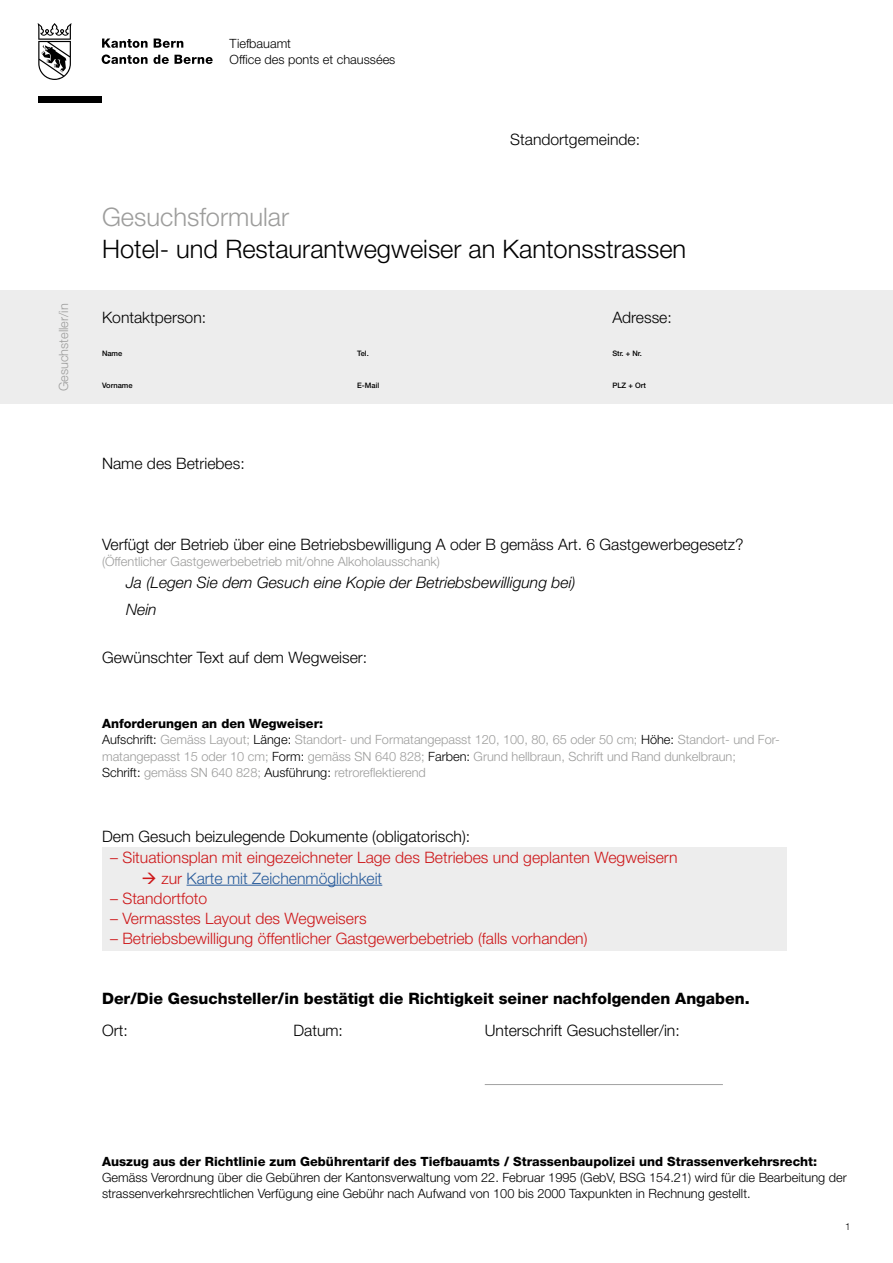
<style>
.page{position:relative;width:893px;height:1263px;background:#fff}
.page>*{position:absolute;margin:0;border:0;box-sizing:border-box;transform-origin:0 0}
.t1{font:300 25.5px "Helvetica Neue LT Std";color:#000}
.t2{font:300 25.5px "Helvetica Neue LT Std";color:#9d9d9c}
.t3{font:300 15.75px "Helvetica Neue LT Std";color:#000}
.t4{font:300 15.75px "Helvetica Neue LT Std";color:#cd1719}
.t5{font:800 15.75px "Helvetica Neue LT Std";color:#000}
.t6{font:italic 300 15.75px/26.8px "Helvetica Neue LT Std";color:#000}
.t7{font:300 15.75px "Helvetica Neue LT Std";color:#275b9b}
.t8{font:300 12.75px/16.2px "Helvetica Neue LT Std";color:#9d9d9c}
.t9{font:300 12.75px/16.2px "Helvetica Neue LT Std";color:#000}
.t10{font:800 12.75px "Helvetica Neue LT Std";color:#000}
.t11{font:300 9.75px "Helvetica Neue LT Std";color:#000}
.t12{font:500 7.5px "Helvetica Neue LT Std";color:#000}
.s1{font-weight:800;color:#000}
.s2{color:#000}
.s3{color:#cd1719}
</style>
<div class="page">
<div style="left:0;top:291px;width:893px;height:113px;background:#ededed"></div>
<div style="left:38px;top:96px;width:64px;height:7px;background:#000"></div>
<svg style="left:38px;top:23px;width:34px;height:57px"></svg>
<svg style="left:102px;top:39px;width:46px;height:9px"></svg>
<svg style="left:154px;top:38px;width:29px;height:10px"></svg>
<svg style="left:102px;top:54px;width:67px;height:10px"></svg>
<svg style="left:175px;top:55px;width:38px;height:9px"></svg>
<div style="left:102px;top:847px;width:685px;height:104px;background:#ededed"></div>
<hr style="left:187px;top:885px;width:195px;height:1px;background:#275b9b">
<hr style="left:485px;top:1084px;width:238px;height:1px;background:#a1a1a1">
<p class="t8" style="left:55px;top:391px;width:89px;rotate:-90deg">Gesuchsteller/in</p>
<p class="t9" style="left:230px;top:35px;width:167px">Tiefbauamt<br>Office des ponts et chaussées</p>
<p class="t3" style="left:510px;top:130px;width:131px">Standortgemeinde:</p>
<h1 class="t2" style="left:102px;top:201px;width:189px">Gesuchsformular</h1>
<h1 class="t1" style="left:102px;top:233px;width:586px">Hotel- und Restaurantwegweiser an Kantonsstrassen</h1>
<p class="t3" style="left:102px;top:308px;width:106px">Kontaktperson:</p>
<p class="t3" style="left:612px;top:308px;width:61px">Adresse:</p>
<p class="t12" style="left:102px;top:349px;width:22px">Name</p>
<p class="t12" style="left:357px;top:349px;width:13px">Tel.</p>
<p class="t12" style="left:612px;top:349px;width:31px">Str. + Nr.</p>
<p class="t12" style="left:102px;top:381px;width:32px">Vorname</p>
<p class="t12" style="left:357px;top:381px;width:24px">E-Mail</p>
<p class="t12" style="left:612px;top:381px;width:35px">PLZ + Ort</p>
<p class="t3" style="left:102px;top:454px;width:144px">Name des Betriebes:</p>
<p class="t3" style="left:102px;top:535px;width:643px">Verfügt der Betrieb über eine Betriebsbewilligung A oder B gemäss Art. 6 Gastgewerbegesetz?</p>
<p class="t8" style="left:102px;top:553px;width:339px">(Öffentlicher Gastgewerbebetrieb mit/ohne Alkoholausschank)</p>
<p class="t6" style="left:126px;top:569px;width:451px">Ja (Legen Sie dem Gesuch eine Kopie der Betriebsbewilligung bei)<br>Nein</p>
<p class="t3" style="left:102px;top:648px;width:267px">Gewünschter Text auf dem Wegweiser:</p>
<p class="t8" style="left:102px;top:715px;width:679px"><span class="s1">Anforderungen an den Wegweiser:<br></span><span class="s2">Aufschrift:</span> Gemäss Layout; <span class="s2">Länge:</span> Standort- und Formatangepasst 120, 100, 80, 65 oder 50 cm; <span class="s2">Höhe:</span> Standort- und For&shy;matangepasst 15 oder 10 cm; <span class="s2">Form:</span> gemäss SN 640 828; <span class="s2">Farben:</span> Grund hellbraun, Schrift und Rand dunkelbraun;<br><span class="s2">Schrift:</span> gemäss SN 640 828; <span class="s2">Ausführung:</span> retroreflektierend</p>
<p class="t3" style="left:102px;top:826px;width:370px">Dem Gesuch beizulegende Dokumente (obligatorisch):</p>
<p class="t4" style="left:110px;top:848px;width:569px">– Situationsplan mit eingezeichneter Lage des Betriebes und geplanten Wegweisern</p>
<p class="t7" style="left:142px;top:868px;width:242px"><span class="s3">→ zur</span> Karte mit Zeichenmöglichkeit</p>
<p class="t4" style="left:110px;top:889px;width:99px">– Standortfoto</p>
<p class="t4" style="left:110px;top:909px;width:258px">– Vermasstes Layout des Wegweisers</p>
<p class="t4" style="left:110px;top:929px;width:479px">– Betriebsbewilligung öffentlicher Gastgewerbebetrieb (falls vorhanden)</p>
<p class="t5" style="left:102px;top:988px;width:649px">Der/Die Gesuchsteller/in bestätigt die Richtigkeit seiner nachfolgenden Angaben.</p>
<p class="t3" style="left:102px;top:1021px;width:27px">Ort:</p>
<p class="t3" style="left:293px;top:1021px;width:51px">Datum:</p>
<p class="t3" style="left:485px;top:1021px;width:197px">Unterschrift Gesuchsteller/in:</p>
<p class="t10" style="left:102px;top:1153px;width:717px">Auszug aus der Richtlinie zum Gebührentarif des Tiefbauamts / Strassenbaupolizei und Strassenverkehrsrecht:</p>
<p class="t9" style="left:102px;top:1169px;width:746px">Gemäss Verordnung über die Gebühren der Kantonsverwaltung vom 22. Februar 1995 (GebV, BSG 154.21) wird für die Bearbeitung der strassenverkehrsrechtlichen Verfügung eine Gebühr nach Aufwand von 100 bis 2000 Taxpunkten in Rechnung gestellt.</p>
<p class="t11" style="left:845px;top:1221px;width:7px">1</p>
</div>
